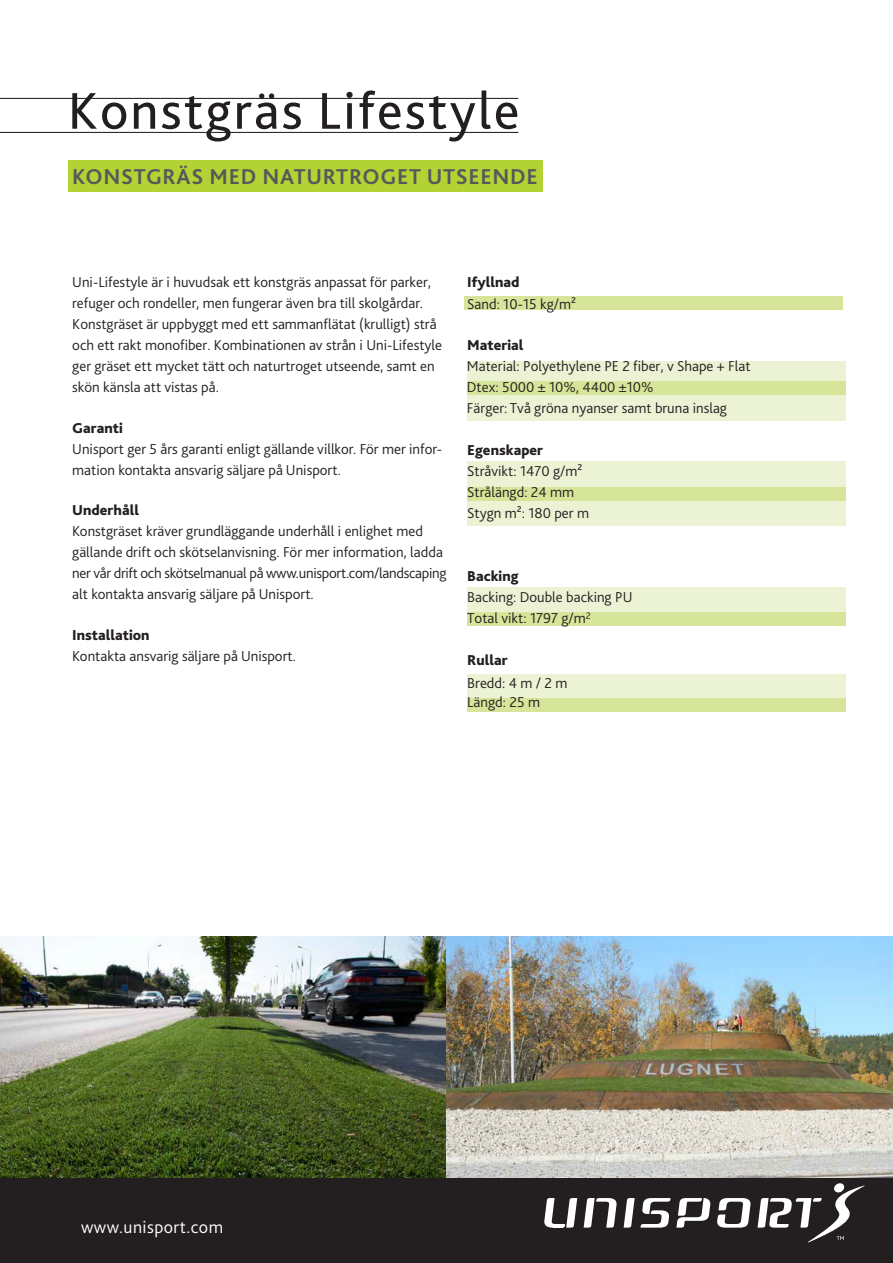
<style>
.page{position:relative;width:893px;height:1263px;background:#fff}
.page>*{position:absolute;margin:0;border:0;box-sizing:border-box;transform-origin:0 0}
.t1{font:54px "Bliss 2";letter-spacing:.04em;color:#231f20}
.t2{font:700 22.5px "Bliss 2";letter-spacing:.03em;color:#57585a}
.t3{font:300 18px "Bliss 2";letter-spacing:.025em;color:#fff}
.text{font:300 15px/21px "Bliss 2";color:#231f20}
.text-2{font:800 15px "Bliss 2";color:#231f20}
.s1{font-weight:800}
</style>
<div class="page">
<div style="left:467px;top:461px;width:378px;height:65px;background:#ecf3d4"></div>
<div style="left:467px;top:587px;width:378px;height:32px;background:#ecf3d4"></div>
<div style="left:467px;top:674px;width:378px;height:31px;background:#ecf3d4"></div>
<div style="left:467px;top:361px;width:378px;height:60px;background:#ecf3d4"></div>
<div style="left:465px;top:296px;width:378px;height:14px;background:#d6e599"></div>
<div style="left:68px;top:161px;width:475px;height:31px;background:#b3d234"></div>
<div style="left:0;top:1178px;width:893px;height:85px;background:#231f20"></div>
<svg style="left:544px;top:1183px;width:321px;height:59px"></svg>
<hr style="left:0;top:98px;width:518px;height:1px;background:#231f20">
<hr style="left:0;top:132px;width:518px;height:1px;background:#231f20">
<img style="left:0;top:937px;width:893px;height:241px">
<div style="left:468px;top:381px;width:378px;height:13px;background:#d6e599"></div>
<div style="left:468px;top:487px;width:378px;height:14px;background:#d6e599"></div>
<div style="left:468px;top:612px;width:378px;height:14px;background:#d6e599"></div>
<div style="left:468px;top:698px;width:378px;height:13px;background:#d6e599"></div>
<p class="t1" style="left:68px;top:77px;width:453px">Konstgräs Lifestyle</p>
<p class="t2" style="left:72px;top:163px;width:467px">KONSTGRÄS MED NATURTROGET UTSEENDE</p>
<p class="text" style="left:72px;top:271px;width:371px">Uni-Lifestyle är i huvudsak ett konstgräs anpassat för parker, refuger och rondeller, men fungerar även bra till skolgårdar.<br>Konstgräset är uppbyggt med ett sammanflätat (krulligt) strå och ett rakt monofiber. Kombinationen av strån i Uni-Lifestyle ger gräset ett mycket tätt och naturtroget utseende, samt en skön känsla att vistas på.</p>
<p class="text" style="left:72px;top:417px;width:371px"><span class="s1">Garanti<br></span>Unisport ger 5 års garanti enligt gällande villkor. För mer infor&shy;mation kontakta ansvarig säljare på Unisport.</p>
<p class="text" style="left:72px;top:499px;width:376px"><span class="s1">Underhåll<br></span>Konstgräset kräver grundläggande underhåll i enlighet med gällande drift och skötselanvisning. För mer information, ladda ner vår drift och skötselmanual på www.unisport.com/landscaping alt kontakta ansvarig säljare på Unisport.</p>
<p class="text" style="left:72px;top:624px;width:225px"><span class="s1">Installation<br></span>Kontakta ansvarig säljare på Unisport.</p>
<p class="text-2" style="left:467px;top:273px;width:54px">Ifyllnad</p>
<p class="text" style="left:467px;top:293px;width:110px">Sand: 10-15 kg/m²</p>
<p class="text-2" style="left:467px;top:336px;width:58px">Material</p>
<p class="text" style="left:467px;top:356px;width:285px">Material: Polyethylene PE 2 fiber, v Shape + Flat<br>Dtex: 5000 ± 10%, 4400 ±10%<br>Färger: Två gröna nyanser samt bruna inslag</p>
<p class="text-2" style="left:467px;top:441px;width:78px">Egenskaper</p>
<p class="text" style="left:467px;top:460px;width:123px">Stråvikt: 1470 g/m²<br>Strålängd: 24 mm<br>Stygn m²: 180 per m</p>
<p class="text-2" style="left:467px;top:567px;width:53px">Backing</p>
<p class="text" style="left:467px;top:586px;width:167px">Backing: Double backing PU<br>Total vikt: 1797 g/m<sup>2</sup></p>
<p class="text-2" style="left:467px;top:651px;width:42px">Rullar</p>
<p class="text" style="left:467px;top:672px;width:102px">Bredd: 4 m / 2 m</p>
<p class="text" style="left:467px;top:691px;width:74px">Längd: 25 m</p>
<p class="t3" style="left:81px;top:1216px;width:144px">www.unisport.com</p>
</div>
